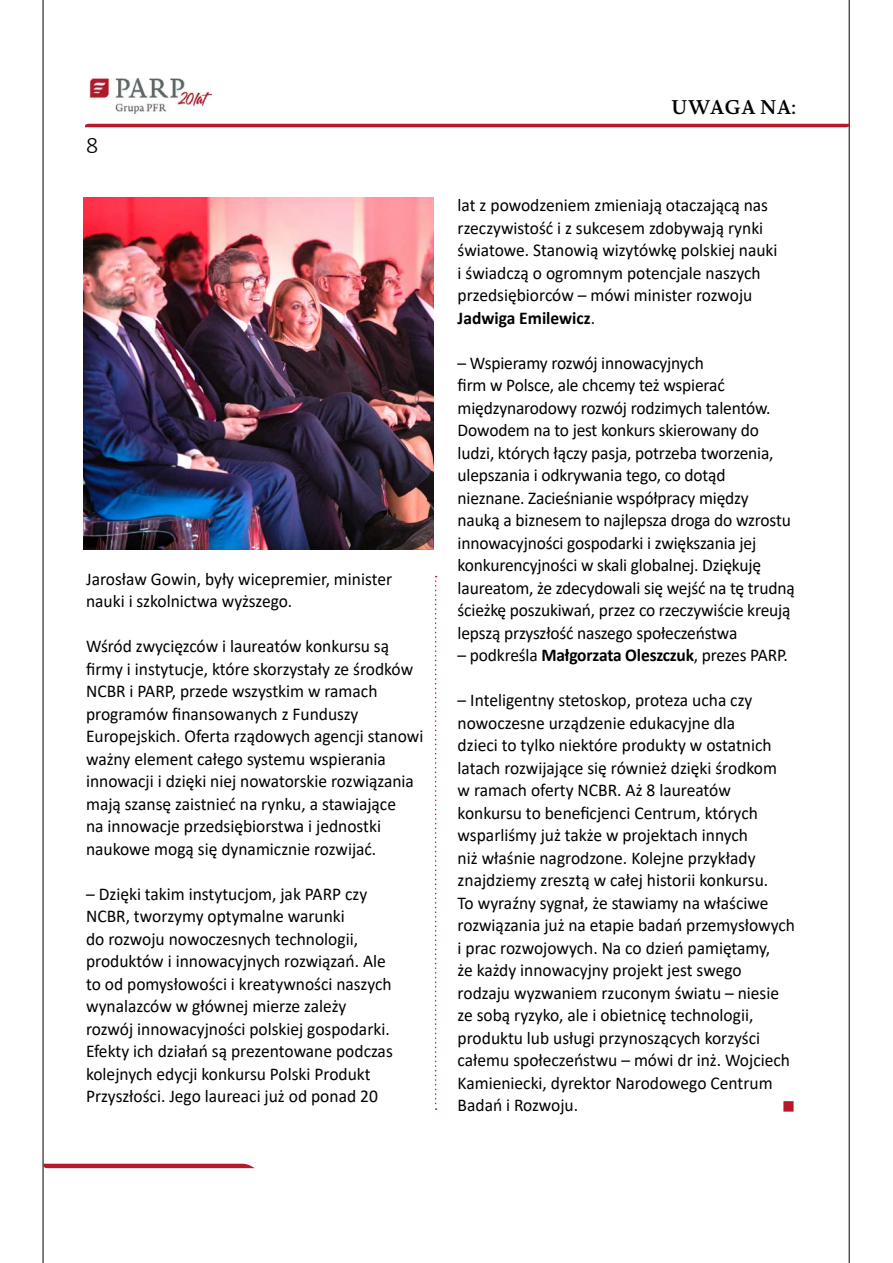
<style>
.page{position:relative;width:893px;height:1263px;background:#fff}
.page>*{position:absolute;margin:0;border:0;box-sizing:border-box;transform-origin:0 0}
.t1{font:300 24px "Calibri";color:#000}
.t2{font:600 19.5px "Novel Pro";letter-spacing:.01em;color:#000}
.t3{font:18px/22.5px "Calibri";color:#000}
.t4{font:18px "Wingdings";color:#b61929}
.s1{font-weight:700}
</style>
<div class="page">
<hr style="left:43px;top:0;width:1px;height:1263px;background:#000">
<hr style="left:849px;top:0;width:1px;height:1263px;background:#000">
<hr style="left:85px;top:124px;width:765px;height:3px;background:#b61929">
<svg style="left:43px;top:1164px;width:212px;height:4px"></svg>
<img style="left:89px;top:79px;width:123px;height:35px">
<img style="left:84px;top:198px;width:349px;height:351px">
<svg style="left:435px;top:576px;width:2px;height:534px"></svg>
<h1 class="t1" style="left:86px;top:130px;width:14px">8</h1>
<p class="t3" style="left:86px;top:567px;width:308px">Jarosław Gowin, były wicepremier, minister nauki i szkolnictwa wyższego.</p>
<p class="t3" style="left:86px;top:635px;width:339px">Wśród zwycięzców i laureatów konkursu są firmy i instytucje, które skorzystały ze środków NCBR i PARP, przede wszystkim w ramach programów finansowanych z Funduszy Europejskich. Oferta rządowych agencji stanowi ważny element całego systemu wspierania innowacji i dzięki niej nowatorskie rozwiązania mają szansę zaistnieć na rynku, a stawiające<br>na innowacje przedsiębiorstwa i jednostki naukowe mogą się dynamicznie rozwijać.</p>
<p class="t3" style="left:86px;top:882px;width:308px">– Dzięki takim instytucjom, jak PARP czy NCBR, tworzymy optymalne warunki<br>do rozwoju nowoczesnych technologii, produktów i innowacyjnych rozwiązań. Ale to od pomysłowości i kreatywności naszych wynalazców w głównej mierze zależy rozwój innowacyjności polskiej gospodarki.<br>Efekty ich działań są prezentowane podczas kolejnych edycji konkursu Polski Produkt Przyszłości. Jego laureaci już od ponad 20</p>
<p class="t2" style="left:671px;top:93px;width:127px">UWAGA NA:</p>
<p class="t3" style="left:458px;top:194px;width:321px">lat z powodzeniem zmieniają otaczającą nas rzeczywistość i z sukcesem zdobywają rynki światowe. Stanowią wizytówkę polskiej nauki i świadczą o ogromnym potencjale naszych przedsiębiorców – mówi minister rozwoju <span class="s1">Jadwiga Emilewicz</span>.</p>
<p class="t3" style="left:458px;top:351px;width:339px">– Wspieramy rozwój innowacyjnych<br>firm w Polsce, ale chcemy też wspierać międzynarodowy rozwój rodzimych talentów.<br>Dowodem na to jest konkurs skierowany do ludzi, których łączy pasja, potrzeba tworzenia, ulepszania i odkrywania tego, co dotąd nieznane. Zacieśnianie współpracy między nauką a biznesem to najlepsza droga do wzrostu innowacyjności gospodarki i zwiększania jej konkurencyjności w skali globalnej. Dziękuję laureatom, że zdecydowali się wejść na tę trudną ścieżkę poszukiwań, przez co rzeczywiście kreują lepszą przyszłość naszego społeczeństwa</p>
<p class="t3" style="left:458px;top:644px;width:332px">– podkreśla <span class="s1">Małgorzata Oleszczuk</span>, prezes PARP.</p>
<p class="t3" style="left:458px;top:689px;width:339px">– Inteligentny stetoskop, proteza ucha czy nowoczesne urządzenie edukacyjne dla<br>dzieci to tylko niektóre produkty w ostatnich latach rozwijające się również dzięki środkom<br>w ramach oferty NCBR. Aż 8 laureatów konkursu to beneficjenci Centrum, których wsparliśmy już także w projektach innych<br>niż właśnie nagrodzone. Kolejne przykłady znajdziemy zresztą w całej historii konkursu.<br>To wyraźny sygnał, że stawiamy na właściwe rozwiązania już na etapie badań przemysłowych i prac rozwojowych. Na co dzień pamiętamy,<br>że każdy innowacyjny projekt jest swego rodzaju wyzwaniem rzuconym światu – niesie ze sobą ryzyko, ale i obietnicę technologii, produktu lub usługi przynoszących korzyści całemu społeczeństwu – mówi dr inż. Wojciech Kamieniecki, dyrektor Narodowego Centrum Badań i Rozwoju.</p>
<p class="t4" style="left:782px;top:1097px;width:15px">■</p>
</div>
